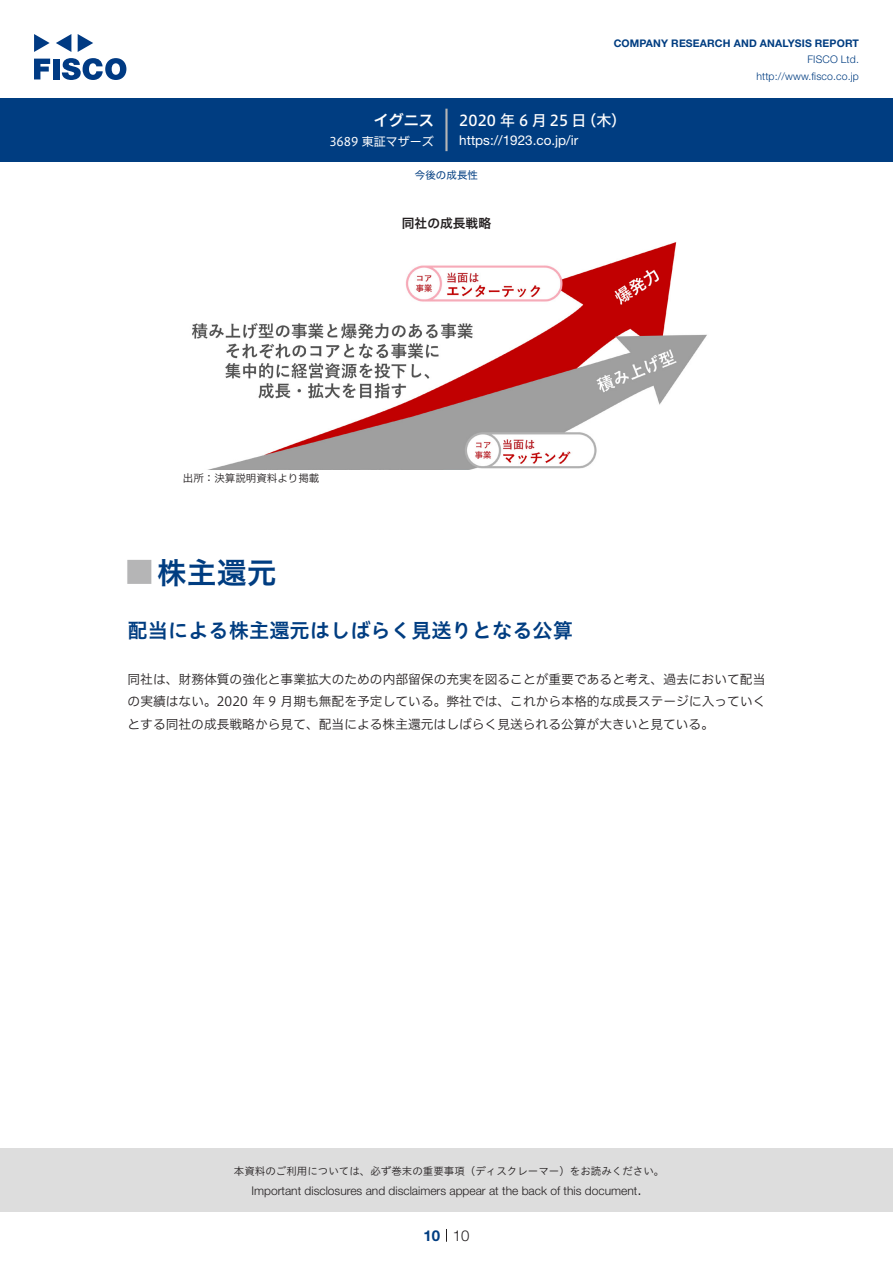
<style>
.page{position:relative;width:893px;height:1263px;background:#fff}
.page>*{position:absolute;margin:0;border:0;box-sizing:border-box;transform-origin:0 0}
.t1{font:30px "Hiragino UD Sans Std N W6";color:#003d81}
.t2{font:700 24px "Koz Go Pro";color:#b5b5b6}
.t3{font:20.25px "Hiragino UD Sans Std W6";color:#003d81}
.t4{font:15px "Hiragino UD Sans F Std N W5";letter-spacing:.21em;color:#fff}
.t5{font:15px "Hiragino UD Sans F Std N W6";color:#fff}
.t6{font:300 15px "Helvetica Neue LT Std";color:#231f20}
.t7{font:700 15px "Helvetica Neue LT Std";color:#003d81}
.t8{font:13.5px "Helvetica Neue LT Std";color:#fff}
.t9{font:12.75px/22.5px "Hiragino UD Sans F Std N W3";color:#231f20;text-align:justify}
.t10{font:12.75px "Hiragino UD Sans F Std N W6";color:#231f20}
.t11{font:300 12px "Helvetica Neue LT Std";color:#231f20}
.t12{font:12px "Hiragino UD Sans F Std N W4";color:#fff}
.t13{font:10.5px "Hiragino UD Sans Std W3";color:#231f20}
.t14{font:700 10.5px "Helvetica Neue LT Std";letter-spacing:.015em;color:#003d81}
.t15{font:300 10.5px/16.5px "Helvetica Neue LT Std";letter-spacing:.015em;color:#003d81;text-align:right}
.t16{font:10.5px "Hiragino UD Sans F Std N W3";color:#231f20}
.t17{font:10.5px "Hiragino UD Sans F Std N W4";color:#003d81}
</style>
<div class="page">
<div style="left:0;top:1148px;width:893px;height:64px;background:#ddd"></div>
<svg style="left:34px;top:59px;width:16px;height:20px"></svg>
<div style="left:53px;top:59px;width:6px;height:20px;background:#003a83"></div>
<svg style="left:62px;top:58px;width:64px;height:22px"></svg>
<svg style="left:34px;top:34px;width:16px;height:18px"></svg>
<svg style="left:78px;top:34px;width:15px;height:18px"></svg>
<svg style="left:56px;top:34px;width:15px;height:18px"></svg>
<div style="left:0;top:98px;width:893px;height:64px;background:#003d81"></div>
<hr style="left:445px;top:109px;width:3px;height:42px;background:#b5b5b6">
<svg style="left:446px;top:1229px;width:1px;height:13px"></svg>
<img style="left:192px;top:242px;width:515px;height:228px">
<p class="t5" style="left:374px;top:109px;width:62px">イグニス</p>
<p class="t12" style="left:329px;top:132px;width:106px">3689 東証マザーズ</p>
<p class="t14" style="left:614px;top:37px;width:247px">COMPANY RESEARCH AND ANALYSIS REPORT</p>
<p class="t15" style="left:756px;top:51px;width:104px">FISCO Ltd. http://www.fisco.co j p.</p>
<p class="t4" style="left:582px;top:109px;width:46px">（木(</p>
<p class="t4" style="left:459px;top:109px;width:129px">2020年6月25日</p>
<p class="t8" style="left:459px;top:132px;width:121px">https://1923.c o j p. i r/</p>
<p class="t17" style="left:415px;top:167px;width:64px">今後の成長性</p>
<p class="t10" style="left:402px;top:214px;width:91px">同社の成長戦略</p>
<p class="t16" style="left:183px;top:470px;width:138px">出所：決算説明資料より掲載</p>
<h1 class="t1" style="left:157px;top:550px;width:121px">株主還元</h1>
<h2 class="t2" style="left:128px;top:557px;width:25px">█</h2>
<h3 class="t3" style="left:128px;top:614px;width:447px">配当による株主還元はしばらく見送りとなる公算</h3>
<p class="t9" style="left:128px;top:667px;width:639px">同社は、財務体質の強化と事業拡大のための内部留保の充実を図ることが重要であると考え、過去において配当の実績はない。2020 年 9 月期も無配を予定している。弊社では、これから本格的な成長ステージに入っていくとする同社の成長戦略から見て、配当による株主還元はしばらく見送られる公算が大きいと見ている。</p>
<p class="t13" style="left:234px;top:1163px;width:432px">本資料のご利用については、必ず巻末の重要事項（ディスクレーマー）をお読みください。</p>
<p class="t6" style="left:637px;top:1180px;width:6px">.</p>
<p class="t11" style="left:251px;top:1183px;width:387px">Important disclosures and disclaimers appear at the back of this document</p>
<p class="t7" style="left:423px;top:1226px;width:18px">10</p>
<p class="t6" style="left:453px;top:1226px;width:18px">10</p>
</div>
